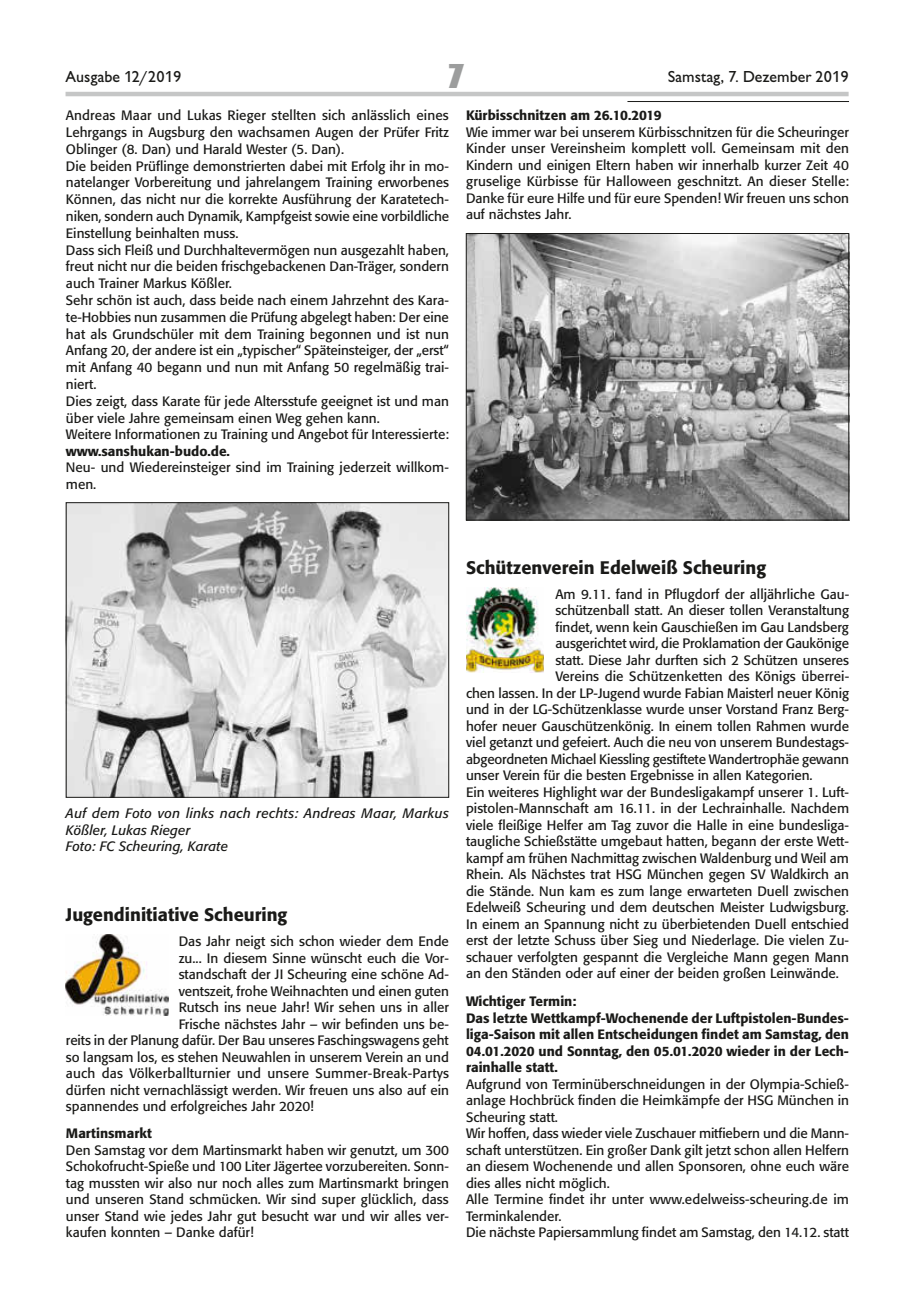
<style>
.page{position:relative;width:915px;height:1297px;background:#fff}
.page>*{position:absolute;margin:0;border:0;box-sizing:border-box;transform-origin:0 0}
.t1{font:800 condensed 36px "Giltus T";color:#9c9d9d}
.t2{font:500 18px "Formata";color:#1a1a18}
.t3{font:500 16.5px "Giltus T";color:#1a1a18}
.t4{font:13.5px/16.5px "Formata";color:#1a1a18}
.t5{font:500 13.5px/16.5px "Formata";color:#1a1a18}
.t6{font:italic 13.5px/16.5px "Formata";letter-spacing:.015em;color:#1a1a18}
</style>
<div class="page">
<hr style="left:65px;top:92px;width:783px;height:4px;background:#c5c6c6">
<hr style="left:627px;top:101px;width:221px;height:1px;background:#1a1a18">
<img style="left:68px;top:504px;width:379px;height:291px">
<div style="left:66px;top:502px;width:383px;height:295px;border:1px solid #1a1a18"></div>
<img style="left:66px;top:935px;width:102px;height:80px">
<img style="left:468px;top:235px;width:378px;height:283px">
<div style="left:466px;top:233px;width:382px;height:287px;border:1px solid #1a1a18"></div>
<img style="left:466px;top:587px;width:77px;height:86px">
<p class="t3" style="left:65px;top:67px;width:117px">Ausgabe 12/2019</p>
<h1 class="t1" style="left:447px;top:55px;width:19px">7</h1>
<p class="t3" style="left:667px;top:67px;width:182px">Samstag, 7. Dezember 2019</p>
<p class="t4" style="left:66px;top:107px;width:384px">Andreas Maar und Lukas Rieger stellten sich anlässlich eines Lehrgangs in Augsburg den wachsamen Augen der Prüfer Fritz Oblinger (8. Dan) und Harald Wester (5. Dan).<br>Die beiden Prüflinge demonstrierten dabei mit Erfolg ihr in mo&shy;natelanger Vorbereitung und jahrelangem Training erworbenes Können, das nicht nur die korrekte Ausführung der Karatetech&shy;niken, sondern auch Dynamik, Kampfgeist sowie eine vorbildliche Einstellung beinhalten muss.<br>Dass sich Fleiß und Durchhaltevermögen nun ausgezahlt haben, freut nicht nur die beiden frischgebackenen Dan-Träger, sondern auch Trainer Markus Kößler.<br>Sehr schön ist auch, dass beide nach einem Jahrzehnt des Kara&shy;te-Hobbies nun zusammen die Prüfung abgelegt haben: Der eine hat als Grundschüler mit dem Training begonnen und ist nun Anfang 20, der andere ist ein „typischer“ Späteinsteiger, der „erst“ mit Anfang 40 begann und nun mit Anfang 50 regelmäßig trai&shy;niert.<br>Dies zeigt, dass Karate für jede Altersstufe geeignet ist und man über viele Jahre gemeinsam einen Weg gehen kann.<br>Weitere Informationen zu Training und Angebot für Interessierte:</p>
<p class="t5" style="left:66px;top:443px;width:165px">www.sanshukan-budo.de.</p>
<p class="t4" style="left:66px;top:459px;width:384px">Neu- und Wiedereinsteiger sind im Training jederzeit willkom&shy;men.</p>
<p class="t5" style="left:466px;top:107px;width:197px">Kürbisschnitzen am 26.10.2019</p>
<p class="t4" style="left:466px;top:124px;width:384px;text-align:justify">Wie immer war bei unserem Kürbisschnitzen für die Scheuringer Kinder unser Vereinsheim komplett voll. Gemeinsam mit den Kindern und einigen Eltern haben wir innerhalb kurzer Zeit 40 gruselige Kürbisse für Halloween geschnitzt. An dieser Stelle:<br>Danke für eure Hilfe und für eure Spenden! Wir freuen uns schon auf nächstes Jahr.</p>
<p class="t6" style="left:66px;top:805px;width:384px">Auf dem Foto von links nach rechts: Andreas Maar, Markus<br>Kößler, Lukas Rieger<br>Foto: FC Scheuring, Karate</p>
<h2 class="t2" style="left:66px;top:904px;width:223px">Jugendinitiative Scheuring</h2>
<p class="t4" style="left:179px;top:933px;width:271px">Das Jahr neigt sich schon wieder dem Ende</p>
<p class="t4" style="left:179px;top:949px;width:271px">zu... In diesem Sinne wünscht euch die Vor-</p>
<p class="t4" style="left:179px;top:966px;width:271px">standschaft der JI Scheuring eine schöne Ad-</p>
<p class="t4" style="left:179px;top:982px;width:271px">ventszeit, frohe Weihnachten und einen guten</p>
<p class="t4" style="left:179px;top:999px;width:271px">Rutsch ins neue Jahr! Wir sehen uns in aller</p>
<p class="t4" style="left:179px;top:1015px;width:272px">Frische nächstes Jahr – wir befinden uns be-</p>
<p class="t4" style="left:66px;top:1032px;width:384px">reits in der Planung dafür. Der Bau unseres Faschingswagens geht</p>
<p class="t4" style="left:66px;top:1048px;width:384px">so langsam los, es stehen Neuwahlen in unserem Verein an und</p>
<p class="t4" style="left:66px;top:1065px;width:384px">auch das Völkerballturnier und unsere Summer-Break-Partys</p>
<p class="t4" style="left:66px;top:1081px;width:384px">dürfen nicht vernachlässigt werden. Wir freuen uns also auf ein</p>
<p class="t4" style="left:66px;top:1098px;width:249px">spannendes und erfolgreiches Jahr 2020!</p>
<p class="t5" style="left:66px;top:1125px;width:87px">Martinsmarkt</p>
<p class="t4" style="left:66px;top:1142px;width:384px;text-align:justify">Den Samstag vor dem Martinsmarkt haben wir genutzt, um 300<br>Schokofrucht-Spieße und 100 Liter Jägertee vorzubereiten. Sonn&shy;tag mussten wir also nur noch alles zum Martinsmarkt bringen und unseren Stand schmücken. Wir sind super glücklich, dass unser Stand wie jedes Jahr gut besucht war und wir alles ver&shy;kaufen konnten – Danke dafür!</p>
<h2 class="t2" style="left:466px;top:556px;width:301px">Schützenverein Edelweiß Scheuring</h2>
<p class="t4" style="left:555px;top:586px;width:295px">Am 9.11. fand in Pflugdorf der alljährliche Gau-</p>
<p class="t4" style="left:555px;top:602px;width:295px">schützenball statt. An dieser tollen Veranstaltung</p>
<p class="t4" style="left:555px;top:619px;width:295px">findet, wenn kein Gauschießen im Gau Landsberg</p>
<p class="t4" style="left:555px;top:635px;width:295px">ausgerichtet wird, die Proklamation der Gaukönige</p>
<p class="t4" style="left:555px;top:652px;width:295px">statt. Diese Jahr durften sich 2 Schützen unseres</p>
<p class="t4" style="left:555px;top:668px;width:295px">Vereins die Schützenketten des Königs überrei-</p>
<p class="t4" style="left:466px;top:685px;width:384px">chen lassen. In der LP-Jugend wurde Fabian Maisterl neuer König</p>
<p class="t4" style="left:466px;top:701px;width:384px">und in der LG-Schützenklasse wurde unser Vorstand Franz Berg-</p>
<p class="t4" style="left:466px;top:718px;width:384px">hofer neuer Gauschützenkönig. In einem tollen Rahmen wurde</p>
<p class="t4" style="left:466px;top:734px;width:384px">viel getanzt und gefeiert. Auch die neu von unserem Bundestags-</p>
<p class="t4" style="left:466px;top:751px;width:384px">abgeordneten Michael Kiessling gestiftete Wandertrophäe gewann</p>
<p class="t4" style="left:466px;top:767px;width:348px">unser Verein für die besten Ergebnisse in allen Kategorien.</p>
<p class="t4" style="left:466px;top:784px;width:384px">Ein weiteres Highlight war der Bundesligakampf unserer 1. Luft-</p>
<p class="t4" style="left:466px;top:800px;width:384px">pistolen-Mannschaft am 16.11. in der Lechrainhalle. Nachdem</p>
<p class="t4" style="left:466px;top:817px;width:384px">viele fleißige Helfer am Tag zuvor die Halle in eine bundesliga-</p>
<p class="t4" style="left:466px;top:833px;width:384px">taugliche Schießstätte umgebaut hatten, begann der erste Wett-</p>
<p class="t4" style="left:466px;top:850px;width:384px">kampf am frühen Nachmittag zwischen Waldenburg und Weil am</p>
<p class="t4" style="left:466px;top:866px;width:384px">Rhein. Als Nächstes trat HSG München gegen SV Waldkirch an</p>
<p class="t4" style="left:466px;top:883px;width:384px">die Stände. Nun kam es zum lange erwarteten Duell zwischen</p>
<p class="t4" style="left:466px;top:899px;width:384px">Edelweiß Scheuring und dem deutschen Meister Ludwigsburg.</p>
<p class="t4" style="left:466px;top:916px;width:384px">In einem an Spannung nicht zu überbietenden Duell entschied</p>
<p class="t4" style="left:466px;top:932px;width:384px">erst der letzte Schuss über Sieg und Niederlage. Die vielen Zu-</p>
<p class="t4" style="left:466px;top:949px;width:384px">schauer verfolgten gespannt die Vergleiche Mann gegen Mann</p>
<p class="t4" style="left:466px;top:965px;width:374px">an den Ständen oder auf einer der beiden großen Leinwände.</p>
<p class="t5" style="left:466px;top:993px;width:384px">Wichtiger Termin:<br>Das letzte Wettkampf-Wochenende der Luftpistolen-Bundes&shy;liga-Saison mit allen Entscheidungen findet am Samstag, den 04.01.2020 und Sonntag, den 05.01.2020 wieder in der Lech&shy;rainhalle statt.</p>
<p class="t4" style="left:466px;top:1076px;width:384px">Aufgrund von Terminüberschneidungen in der Olympia-Schieß&shy;anlage Hochbrück finden die Heimkämpfe der HSG München in Scheuring statt.<br>Wir hoffen, dass wieder viele Zuschauer mitfiebern und die Mann&shy;schaft unterstützen. Ein großer Dank gilt jetzt schon allen Helfern an diesem Wochenende und allen Sponsoren, ohne euch wäre dies alles nicht möglich.<br>Alle Termine findet ihr unter www.edelweiss-scheuring.de im Terminkalender.<br>Die nächste Papiersammlung findet am Samstag, den 14.12. statt</p>
</div>
